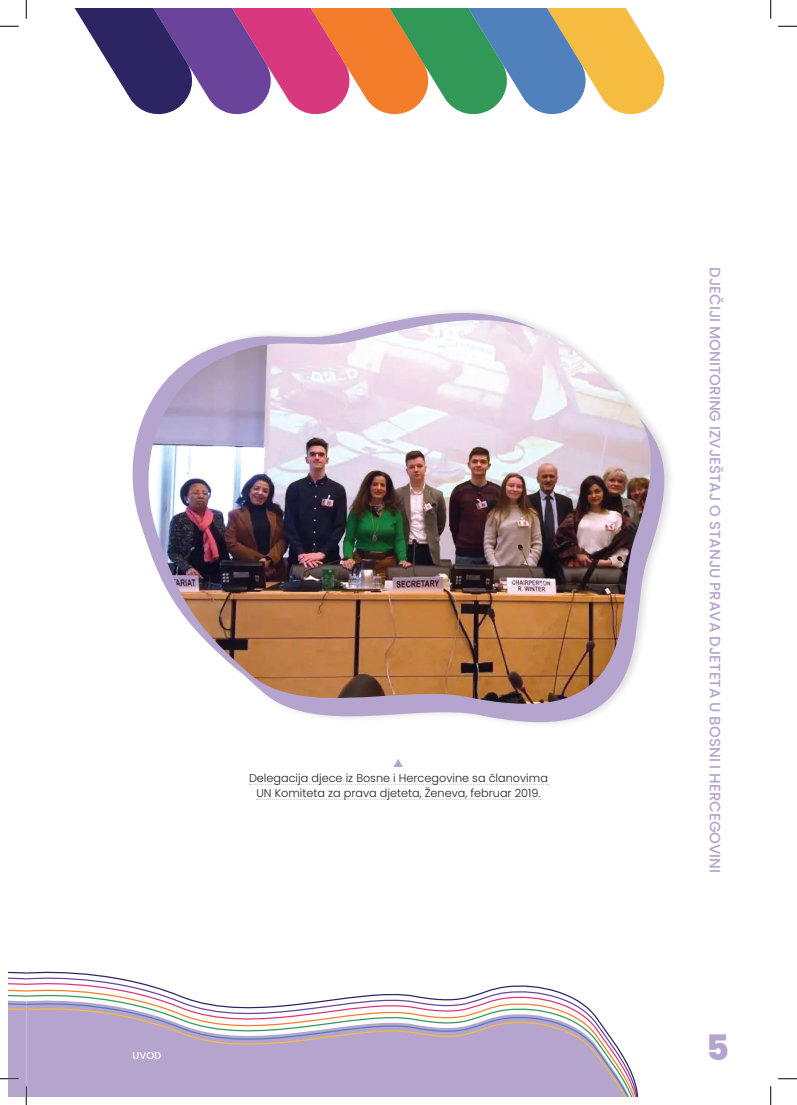
<style>
.page{position:relative;width:797px;height:1105px;background:#fff}
.page>*{position:absolute;margin:0;border:0;box-sizing:border-box;transform-origin:0 0}
.t1{font:800 35px "Poppins";color:#b5a4ce}
.t2{font:500 15px "Poppins";color:#b5a4ce}
.POTPIS_FOTO{font:300 11.25px/15px "Poppins";color:#231f20;text-align:center}
.t3{font:500 10px "Poppins";color:#fff}
</style>
<div class="page">
<svg style="left:28px;top:971px;width:611px;height:125px"></svg>
<svg style="left:249px;top:784px;width:299px;height:1px"></svg>
<svg style="left:257px;top:799px;width:284px;height:1px"></svg>
<svg style="left:132px;top:311px;width:391px;height:190px"></svg>
<svg style="left:295px;top:710px;width:306px;height:14px"></svg>
<img style="left:135px;top:320px;width:535px;height:390px">
<svg style="left:778px;top:25px;width:19px;height:2px"></svg>
<svg style="left:778px;top:1078px;width:19px;height:1px"></svg>
<svg style="left:0;top:0;width:665px;height:115px"></svg>
<svg style="left:0;top:971px;width:28px;height:134px"></svg>
<svg style="left:770px;top:0;width:1px;height:19px"></svg>
<svg style="left:770px;top:1086px;width:1px;height:19px"></svg>
<p class="POTPIS_FOTO" style="left:249px;top:771px;width:300px">Delegacija djece iz Bosne i Hercegovine sa članovima<br>UN Komiteta za prava djeteta, Ženeva, februar 2019.</p>
<p class="t3" style="left:133px;top:1050px;width:30px">UVOD</p>
<h2 class="t2" style="left:723px;top:267px;width:607px;rotate:90deg">DJEČIJI MONITORING IZVJEŠTAJ O STANJU PRAVA DJETETA U BOSNI I HERCEGOVINI</h2>
<h1 class="t1" style="left:706px;top:1027px;width:24px">5</h1>
</div>
